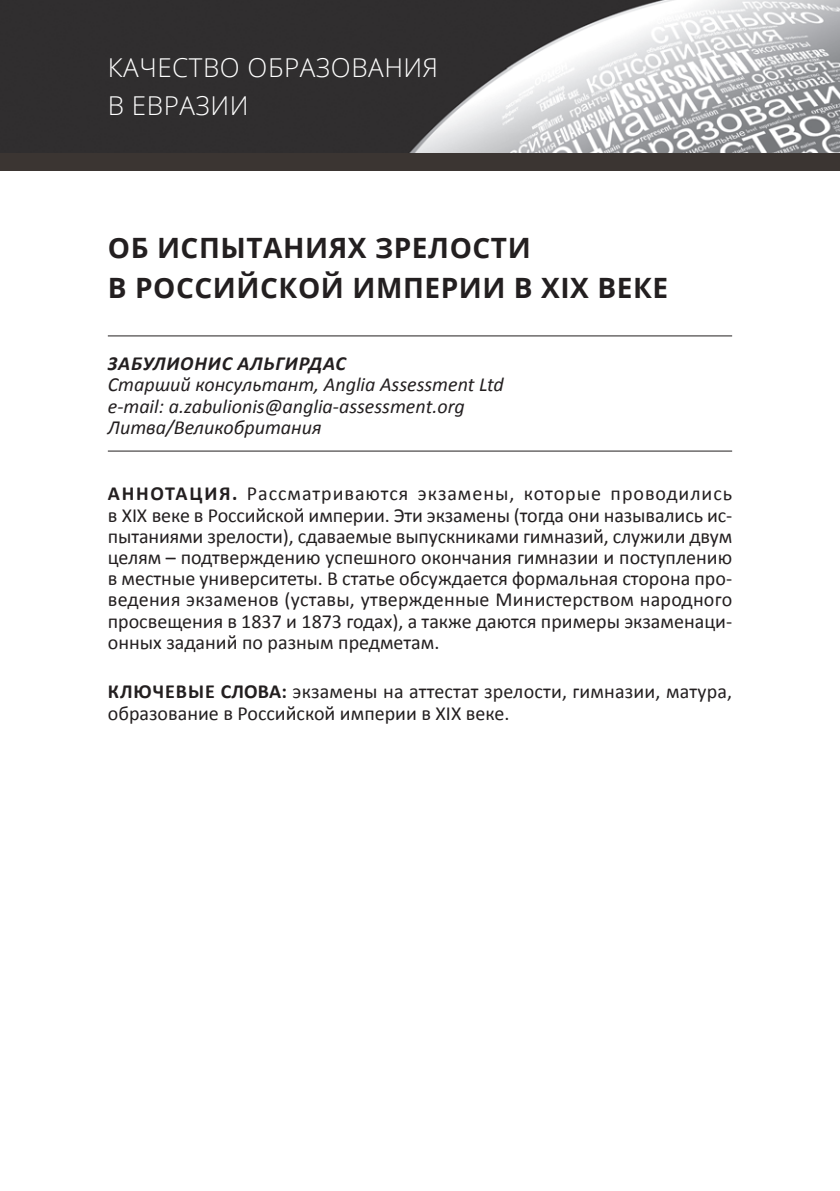
<style>
.page{position:relative;width:840px;height:1191px;background:#fff}
.page>*{position:absolute;margin:0;border:0;box-sizing:border-box;transform-origin:0 0}
.Zag{font:700 28px/40px "Open Sans";letter-spacing:.02em;color:#231f20}
.t1{font:300 26px/38px "Open Sans";letter-spacing:.02em;color:#fff}
.annot-1{font:20px/21.2px "Calibri";color:#231f20;text-align:justify}
.avtor{font:italic 20px "Calibri";color:#231f20}
.keywords-eng{font:20px/21.2px "Calibri";letter-spacing:.005em;color:#231f20}
.avtor-2{font:italic 700 20px "Calibri";letter-spacing:.04em;color:#231f20}
.s1{font-weight:700}
</style>
<div class="page">
<img style="left:0;top:0;width:839px;height:153px">
<div style="left:0;top:153px;width:839px;height:18px;background:#3b3532"></div>
<hr style="left:108px;top:335px;width:623px;height:1px;background:#231f20">
<hr style="left:108px;top:451px;width:623px;height:1px;background:#231f20">
<h2 class="t1" style="left:108px;top:47px;width:331px">КАЧЕСТВО ОБРАЗОВАНИЯ<br>В ЕВРАЗИИ</h2>
<p class="Zag" style="left:108px;top:227px;width:561px">ОБ ИСПЫТАНИЯХ ЗРЕЛОСТИ<br>В РОССИЙСКОЙ ИМПЕРИИ В ХIХ ВЕКЕ</p>
<p class="avtor-2" style="left:108px;top:351px;width:239px">ЗАБУЛИОНИС АЛЬГИРДАС</p>
<p class="avtor" style="left:108px;top:371px;width:397px">Старший консультант, Anglia Assessment Ltd</p>
<p class="avtor" style="left:108px;top:392px;width:358px">e-mail: a.zabulionis@anglia-assessment.org</p>
<p class="avtor" style="left:108px;top:413px;width:215px">Литва/Великобритания</p>
<p class="annot-1" style="left:108px;top:483px;width:625px"><span class="s1">АННОТАЦИЯ.</span> Рассматриваются экзамены, которые проводились в XIX веке в Российской империи. Эти экзамены (тогда они назывались ис&shy;пытаниями зрелости), сдаваемые выпускниками гимназий, служили двум целям – подтверждению успешного окончания гимназии и поступлению в местные университеты. В статье обсуждается формальная сторона про&shy;ведения экзаменов (уставы, утвержденные Министерством народного просвещения в 1837 и 1873 годах), а также даются примеры экзаменаци&shy;онных заданий по разным предметам.</p>
<p class="keywords-eng" style="left:108px;top:681px;width:625px"><span class="s1">КЛЮЧЕВЫЕ СЛОВА:</span> экзамены на аттестат зрелости, гимназии, матура, образование в Российской империи в ХIХ веке.</p>
</div>
